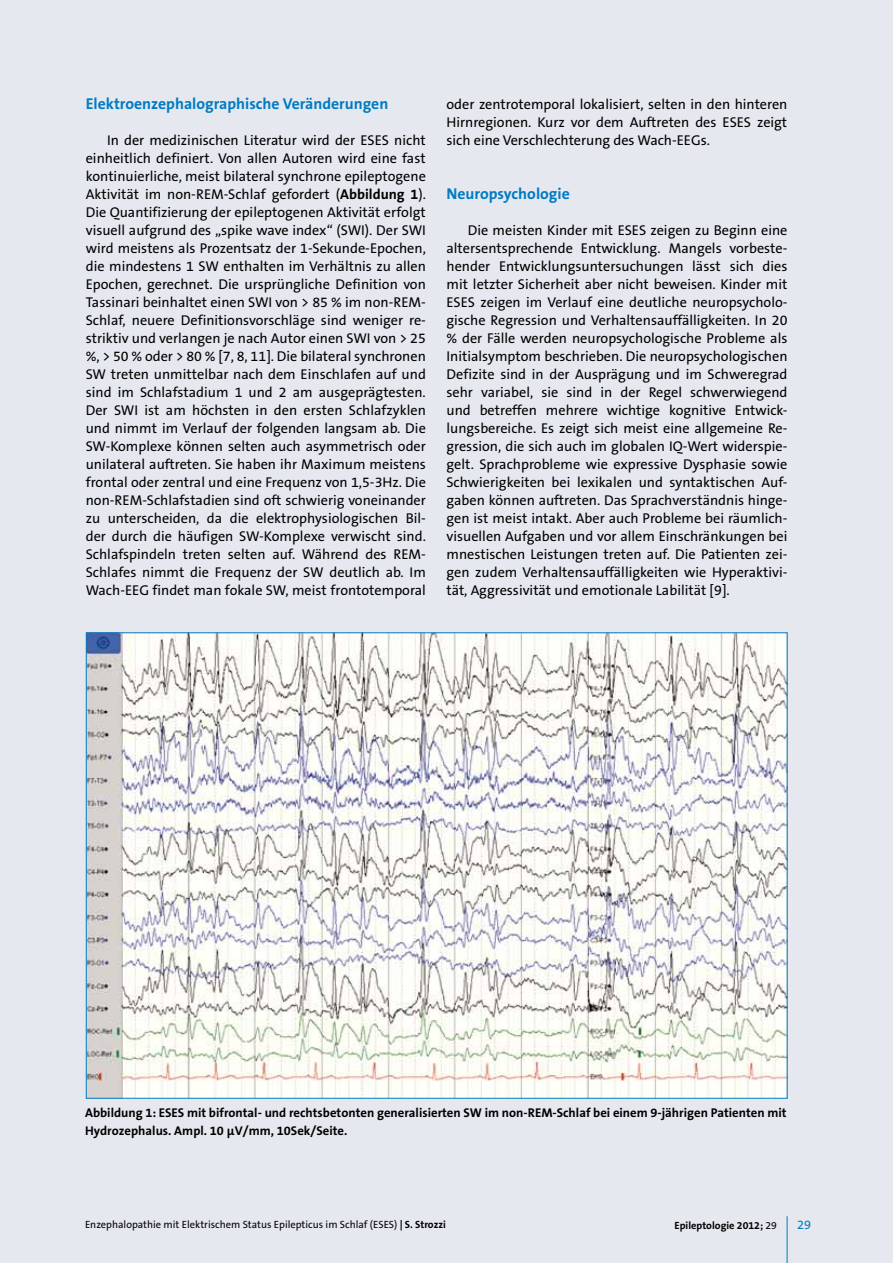
<style>
.page{position:relative;width:893px;height:1263px;background:#e5e9ef}
.page>*{position:absolute;margin:0;border:0;box-sizing:border-box;transform-origin:0 0}
.t1{font:700 15.75px "The Sans B7";color:#007bc2}
.t2{font:14.25px/18px "The Sans B5 Plain";color:#000;text-align:justify}
.t3{font:700 12.75px/18px "The Sans B7";color:#000}
.t4{font:12.75px "The Sans B5 Plain";color:#007bc2}
.t5{font:10.5px "The Sans B5 Plain";color:#000}
.t6{font:700 10.5px "The Sans B7";color:#000}
.s1{font-family:"The Sans B7";font-weight:700}
.s2{font-family:"The Sans B5 Plain";font-weight:400}
</style>
<div class="page">
<hr style="left:787px;top:1216px;width:1px;height:47px;background:#007bc2">
<img style="left:88px;top:634px;width:697px;height:463px">
<p class="t1" style="left:86px;top:96px;width:304px">Elektroenzephalographische Veränderungen</p>
<p class="t2" style="left:86px;top:132px;width:342px;text-indent:21px">In der medizinischen Literatur wird der ESES nicht einheitlich definiert. Von allen Autoren wird eine fast kontinuierliche, meist bilateral synchrone epileptogene Aktivität im non-REM-Schlaf gefordert (<span class="s1">Abbildung 1</span>).<br>Die Quantifizierung der epileptogenen Aktivität erfolgt visuell aufgrund des „spike wave index“ (SWI). Der SWI wird meistens als Prozentsatz der 1-Sekunde-Epochen, die mindestens 1 SW enthalten im Verhältnis zu allen Epochen, gerechnet. Die ursprüngliche Definition von Tassinari beinhaltet einen SWI von &gt; 85 % im non-REM-Schlaf, neuere Definitionsvorschläge sind weniger re&shy;striktiv und verlangen je nach Autor einen SWI von &gt; 25 %, &gt; 50 % oder &gt; 80 % [7, 8, 11]. Die bilateral synchronen SW treten unmittelbar nach dem Einschlafen auf und sind im Schlafstadium 1 und 2 am ausgeprägtesten.<br>Der SWI ist am höchsten in den ersten Schlafzyklen und nimmt im Verlauf der folgenden langsam ab. Die SW-Komplexe können selten auch asymmetrisch oder unilateral auftreten. Sie haben ihr Maximum meistens frontal oder zentral und eine Frequenz von 1,5-3Hz. Die non-REM-Schlafstadien sind oft schwierig voneinander zu unterscheiden, da die elektrophysiologischen Bil&shy;der durch die häufigen SW-Komplexe verwischt sind.<br>Schlafspindeln treten selten auf. Während des REM-Schlafes nimmt die Frequenz der SW deutlich ab. Im Wach-EEG findet man fokale SW, meist frontotemporal</p>
<p class="t2" style="left:446px;top:96px;width:342px">oder zentrotemporal lokalisiert, selten in den hinteren Hirnregionen. Kurz vor dem Auftreten des ESES zeigt sich eine Verschlechterung des Wach-EEGs.</p>
<p class="t1" style="left:446px;top:186px;width:125px">Neuropsychologie</p>
<p class="t2" style="left:446px;top:222px;width:343px;text-indent:21px">Die meisten Kinder mit ESES zeigen zu Beginn eine altersentsprechende Entwicklung. Mangels vorbeste&shy;hender Entwicklungsuntersuchungen lässt sich dies mit letzter Sicherheit aber nicht beweisen. Kinder mit ESES zeigen im Verlauf eine deutliche neuropsycholo&shy;gische Regression und Verhaltensauffälligkeiten. In 20 % der Fälle werden neuropsychologische Probleme als Initialsymptom beschrieben. Die neuropsychologischen Defizite sind in der Ausprägung und im Schweregrad sehr variabel, sie sind in der Regel schwerwiegend und betreffen mehrere wichtige kognitive Entwick&shy;lungsbereiche. Es zeigt sich meist eine allgemeine Re&shy;gression, die sich auch im globalen IQ-Wert widerspie&shy;gelt. Sprachprobleme wie expressive Dysphasie sowie Schwierigkeiten bei lexikalen und syntaktischen Auf&shy;gaben können auftreten. Das Sprachverständnis hinge&shy;gen ist meist intakt. Aber auch Probleme bei räumlich&shy;visuellen Aufgaben und vor allem Einschränkungen bei mnestischen Leistungen treten auf. Die Patienten zei&shy;gen zudem Verhaltensauffälligkeiten wie Hyperaktivi&shy;tät, Aggressivität und emotionale Labilität [9].</p>
<p class="t3" style="left:85px;top:1104px;width:703px">Abbildung 1: ESES mit bifrontal- und rechtsbetonten generalisierten SW im non-REM-Schlaf bei einem 9-jährigen Patienten mit<br>Hydrozephalus. Ampl. 10 μV/mm, 10Sek/Seite.</p>
<p class="t5" style="left:85px;top:1219px;width:362px">Enzephalopathie mit Elektrischem Status Epilepticus im Schlaf (ESES) <span class="s1">| S. Strozzi</span></p>
<p class="t6" style="left:674px;top:1220px;width:104px">Epileptologie 2012; <span class="s2">29</span></p>
<p class="t4" style="left:797px;top:1218px;width:16px">29</p>
</div>
